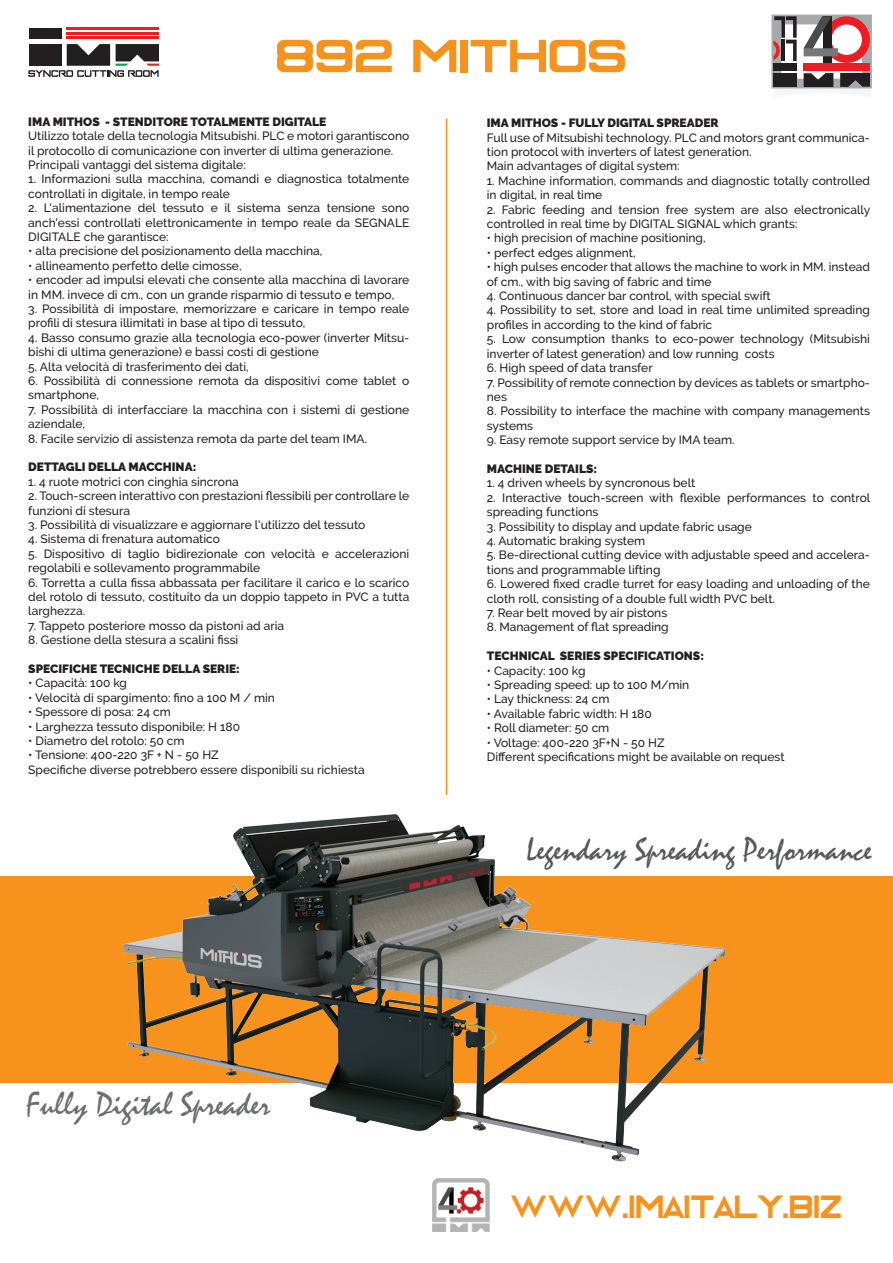
<style>
.page{position:relative;width:893px;height:1263px;background:#fff}
.page>*{position:absolute;margin:0;border:0;box-sizing:border-box;transform-origin:0 0}
.t1{font:51.6px "Enter The Grid";color:#f7931d;scale:1.11 1}
.t2{font:36px "Enter The Grid";color:#f7931d}
.t3{font:34.2px "Mistral";color:#6c6d70}
.t4{font:32.7px "Mistral";color:#57585a}
.t5{font:500 12px/14.4px "Raleway";color:#231f20}
.t6{font:900 12px "Raleway";color:#231f20}
</style>
<div class="page">
<div style="left:0;top:876px;width:893px;height:207px;background:#f7931d"></div>
<svg style="left:771px;top:15px;width:101px;height:75px"></svg>
<div style="left:804px;top:63px;width:66px;height:8px;background:#ee1d23"></div>
<div style="left:29px;top:28px;width:32px;height:11px;background:#231f20"></div>
<hr style="left:67px;top:36px;width:92px;height:3px;background:#ee1d23">
<svg style="left:28px;top:44px;width:131px;height:33px"></svg>
<hr style="left:67px;top:32px;width:92px;height:2px;background:#ee1d23">
<hr style="left:67px;top:28px;width:92px;height:2px;background:#ee1d23">
<div style="left:29px;top:44px;width:32px;height:22px;background:#231f20"></div>
<img style="left:432px;top:1194px;width:58px;height:37px">
<img style="left:122px;top:756px;width:604px;height:438px">
<hr style="left:446px;top:119px;width:1px;height:676px;background:#f7931d">
<h1 class="t1" style="left:277px;top:40px;width:318px">892 MITHOS</h1>
<p class="t6" style="left:28px;top:115px;width:300px">IMA MITHOS - STENDITORE TOTALMENTE DIGITALE</p>
<p class="t5" style="left:28px;top:129px;width:383px">Utilizzo totale della tecnologia Mitsubishi. PLC e motori garantiscono il protocollo di comunicazione con inverter di ultima generazione.<br>Principali vantaggi del sistema digitale:</p>
<p class="t5" style="left:28px;top:172px;width:382px">1. Informazioni sulla macchina, comandi e diagnostica totalmente controllati in digitale, in tempo reale</p>
<p class="t5" style="left:28px;top:201px;width:383px;text-align:justify">2. L'alimentazione del tessuto e il sistema senza tensione sono anch'essi controllati elettronicamente in tempo reale da SEGNALE DIGITALE che garantisce:</p>
<p class="t5" style="left:28px;top:244px;width:296px">• alta precisione del posizionamento della macchina,</p>
<p class="t5" style="left:28px;top:258px;width:215px">• allineamento perfetto delle cimosse,</p>
<p class="t5" style="left:28px;top:273px;width:383px">• encoder ad impulsi elevati che consente alla macchina di lavorare in MM. invece di cm., con un grande risparmio di tessuto e tempo,</p>
<p class="t5" style="left:28px;top:302px;width:383px">3. Possibilità di impostare, memorizzare e caricare in tempo reale profili di stesura illimitati in base al tipo di tessuto,</p>
<p class="t5" style="left:28px;top:330px;width:383px">4. Basso consumo grazie alla tecnologia eco-power (inverter Mitsu&shy;bishi di ultima generazione) e bassi costi di gestione</p>
<p class="t5" style="left:28px;top:359px;width:222px">5. Alta velocità di trasferimento dei dati,</p>
<p class="t5" style="left:28px;top:374px;width:382px">6. Possibilità di connessione remota da dispositivi come tablet o smartphone,</p>
<p class="t5" style="left:28px;top:402px;width:382px">7. Possibilità di interfacciare la macchina con i sistemi di gestione aziendale,</p>
<p class="t5" style="left:28px;top:431px;width:340px">8. Facile servizio di assistenza remota da parte del team IMA.</p>
<p class="t6" style="left:28px;top:460px;width:169px">DETTAGLI DELLA MACCHINA:</p>
<p class="t5" style="left:28px;top:474px;width:212px">1. 4 ruote motrici con cinghia sincrona</p>
<p class="t5" style="left:28px;top:489px;width:383px">2. Touch-screen interattivo con prestazioni flessibili per controllare le funzioni di stesura</p>
<p class="t5" style="left:28px;top:518px;width:339px">3. Possibilità di visualizzare e aggiornare l'utilizzo del tessuto</p>
<p class="t5" style="left:28px;top:532px;width:193px">4. Sistema di frenatura automatico</p>
<p class="t5" style="left:28px;top:546px;width:382px">5. Dispositivo di taglio bidirezionale con velocità e accelerazioni regolabili e sollevamento programmabile</p>
<p class="t5" style="left:28px;top:575px;width:383px;text-align:justify">6. Torretta a culla fissa abbassata per facilitare il carico e lo scarico del rotolo di tessuto, costituito da un doppio tappeto in PVC a tutta larghezza.</p>
<p class="t5" style="left:28px;top:618px;width:257px">7. Tappeto posteriore mosso da pistoni ad aria</p>
<p class="t5" style="left:28px;top:633px;width:212px">8. Gestione della stesura a scalini fissi</p>
<p class="t6" style="left:28px;top:662px;width:213px">SPECIFICHE TECNICHE DELLA SERIE:</p>
<p class="t5" style="left:28px;top:676px;width:100px">• Capacità: 100 kg</p>
<p class="t5" style="left:28px;top:690px;width:248px">• Velocità di spargimento: fino a 100 M / min</p>
<p class="t5" style="left:28px;top:705px;width:144px">• Spessore di posa: 24 cm</p>
<p class="t5" style="left:28px;top:719px;width:213px">• Larghezza tessuto disponibile: H 180</p>
<p class="t5" style="left:28px;top:734px;width:158px">• Diametro del rotolo: 50 cm</p>
<p class="t5" style="left:28px;top:748px;width:338px">• Tensione: 400-220 3F + N - 50 HZ<br>Specifiche diverse potrebbero essere disponibili su richiesta</p>
<p class="t6" style="left:487px;top:116px;width:233px">IMA MITHOS - FULLY DIGITAL SPREADER</p>
<p class="t5" style="left:487px;top:130px;width:385px">Full use of Mitsubishi technology. PLC and motors grant communica&shy;tion protocol with inverters of latest generation.<br>Main advantages of digital system:</p>
<p class="t5" style="left:487px;top:173px;width:385px">1. Machine information, commands and diagnostic totally controlled in digital, in real time</p>
<p class="t5" style="left:487px;top:202px;width:385px">2. Fabric feeding and tension free system are also electronically controlled in real time by DIGITAL SIGNAL which grants:</p>
<p class="t5" style="left:487px;top:231px;width:220px">• high precision of machine positioning,</p>
<p class="t5" style="left:487px;top:245px;width:150px">• perfect edges alignment,</p>
<p class="t5" style="left:487px;top:260px;width:385px">• high pulses encoder that allows the machine to work in MM. instead of cm., with big saving of fabric and time</p>
<p class="t5" style="left:487px;top:289px;width:285px">4. Continuous dancer bar control, with special swift</p>
<p class="t5" style="left:487px;top:303px;width:385px">4. Possibility to set, store and load in real time unlimited spreading profiles in according to the kind of fabric</p>
<p class="t5" style="left:487px;top:332px;width:385px">5. Low consumption thanks to eco-power technology (Mitsubishi inverter of latest generation) and low running costs</p>
<p class="t5" style="left:487px;top:361px;width:167px">6. High speed of data transfer</p>
<p class="t5" style="left:487px;top:375px;width:385px">7. Possibility of remote connection by devices as tablets or smartpho&shy;nes</p>
<p class="t5" style="left:487px;top:404px;width:385px">8. Possibility to interface the machine with company managements systems</p>
<p class="t5" style="left:487px;top:433px;width:249px">9. Easy remote support service by IMA team.</p>
<p class="t6" style="left:487px;top:462px;width:112px">MACHINE DETAILS:</p>
<p class="t5" style="left:487px;top:476px;width:210px">1. 4 driven wheels by syncronous belt</p>
<p class="t5" style="left:487px;top:490px;width:385px">2. Interactive touch-screen with flexible performances to control spreading functions</p>
<p class="t5" style="left:487px;top:519px;width:267px">3. Possibility to display and update fabric usage</p>
<p class="t5" style="left:487px;top:533px;width:160px">4. Automatic braking system</p>
<p class="t5" style="left:487px;top:548px;width:385px">5. Be-directional cutting device with adjustable speed and accelera&shy;tions and programmable lifting</p>
<p class="t5" style="left:487px;top:577px;width:385px">6. Lowered fixed cradle turret for easy loading and unloading of the cloth roll, consisting of a double full width PVC belt.</p>
<p class="t5" style="left:487px;top:605px;width:182px">7. Rear belt moved by air pistons</p>
<p class="t5" style="left:487px;top:620px;width:183px">8. Management of flat spreading</p>
<p class="t6" style="left:487px;top:649px;width:219px">TECHNICAL SERIES SPECIFICATIONS:</p>
<p class="t5" style="left:487px;top:663px;width:100px">• Capacity: 100 kg</p>
<p class="t5" style="left:487px;top:677px;width:204px">• Spreading speed: up to 100 M/min</p>
<p class="t5" style="left:487px;top:692px;width:124px">• Lay thickness: 24 cm</p>
<p class="t5" style="left:487px;top:706px;width:166px">• Available fabric width: H 180</p>
<p class="t5" style="left:487px;top:721px;width:124px">• Roll diameter: 50 cm</p>
<p class="t5" style="left:487px;top:735px;width:299px">• Voltage: 400-220 3F+N - 50 HZ<br>Different specifications might be available on request</p>
<h3 class="t4" style="left:527px;top:830px;width:347px">Legendary Spreading Performance</h3>
<h3 class="t3" style="left:26px;top:1083px;width:245px">Fully Digital Spreader</h3>
<h2 class="t2" style="left:511px;top:1195px;width:333px">WWW.IMAITALY.BIZ</h2>
</div>
